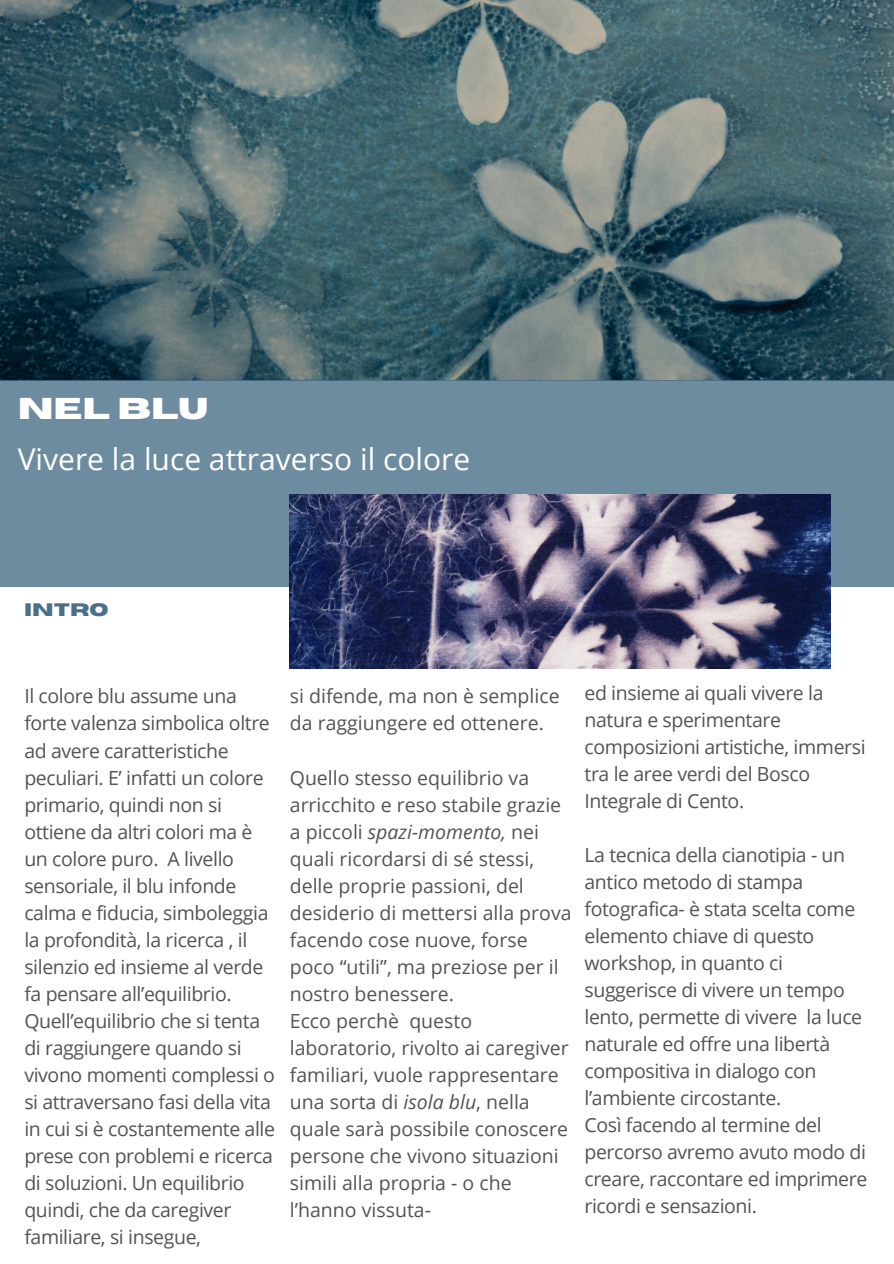
<style>
.page{position:relative;width:894px;height:1264px;background:#fff}
.page>*{position:absolute;margin:0;border:0;box-sizing:border-box;transform-origin:0 0}
.t1{font:30px "Open Sans";color:#fff}
.t2{font:700 30px "Horizon";color:#fff}
.t3{font:19.5px/27px "Open Sans";letter-spacing:-.02em;color:#545454}
.t4{font:19.5px/27px "Open Sans";color:#545454}
.t5{font:700 18px "Horizon";color:#4a7089}
.s1{font-style:italic}
</style>
<div class="page">
<img style="left:0;top:0;width:893px;height:380px">
<div style="left:0;top:381px;width:893px;height:206px;background:#6e8ca0"></div>
<img style="left:290px;top:494px;width:540px;height:174px">
<h1 class="t2" style="left:18px;top:394px;width:192px">NEL BLU</h1>
<h2 class="t1" style="left:18px;top:438px;width:454px">Vivere la luce attraverso il colore</h2>
<h3 class="t5" style="left:24px;top:600px;width:86px">INTRO</h3>
<p class="t3" style="left:24px;top:682px;width:247px">Il colore blu assume una forte valenza simbolica oltre ad avere caratteristiche peculiari. E’ infatti un colore primario, quindi non si ottiene da altri colori ma è un colore puro. A livello sensoriale, il blu infonde calma e fiducia, simboleggia la profondità, la ricerca , il silenzio ed insieme al verde fa pensare all’equilibrio.</p>
<p class="t3" style="left:24px;top:1006px;width:252px">Quell’equilibrio che si tenta di raggiungere quando si vivono momenti complessi o si attraversano fasi della vita in cui si è costantemente alle prese con problemi e ricerca di soluzioni. Un equilibrio quindi, che da caregiver familiare, si insegue,</p>
<p class="t4" style="left:290px;top:682px;width:271px">si difende, ma non è semplice da raggiungere ed ottenere.</p>
<p class="t4" style="left:290px;top:763px;width:283px">Quello stesso equilibrio va arricchito e reso stabile grazie a piccoli <span class="s1">spazi-momento,</span> nei quali ricordarsi di sé stessi, delle proprie passioni, del desiderio di mettersi alla prova facendo cose nuove, forse poco “utili”, ma preziose per il nostro benessere.</p>
<p class="t4" style="left:290px;top:1006px;width:280px">Ecco perchè questo laboratorio, rivolto ai caregiver familiari, vuole rappresentare una sorta di <span class="s1">isola blu</span>, nella quale sarà possibile conoscere persone che vivono situazioni simili alla propria - o che l’hanno vissuta-</p>
<p class="t3" style="left:584px;top:679px;width:282px">ed insieme ai quali vivere la natura e sperimentare composizioni artistiche, immersi tra le aree verdi del Bosco<br>Integrale di Cento.</p>
<p class="t3" style="left:584px;top:841px;width:279px">La tecnica della cianotipia - un antico metodo di stampa fotografica- è stata scelta come elemento chiave di questo workshop, in quanto ci suggerisce di vivere un tempo lento, permette di vivere la luce naturale ed offre una libertà compositiva in dialogo con l’ambiente circostante.</p>
<p class="t3" style="left:584px;top:1111px;width:284px">Così facendo al termine del percorso avremo avuto modo di creare, raccontare ed imprimere ricordi e sensazioni.</p>
</div>
